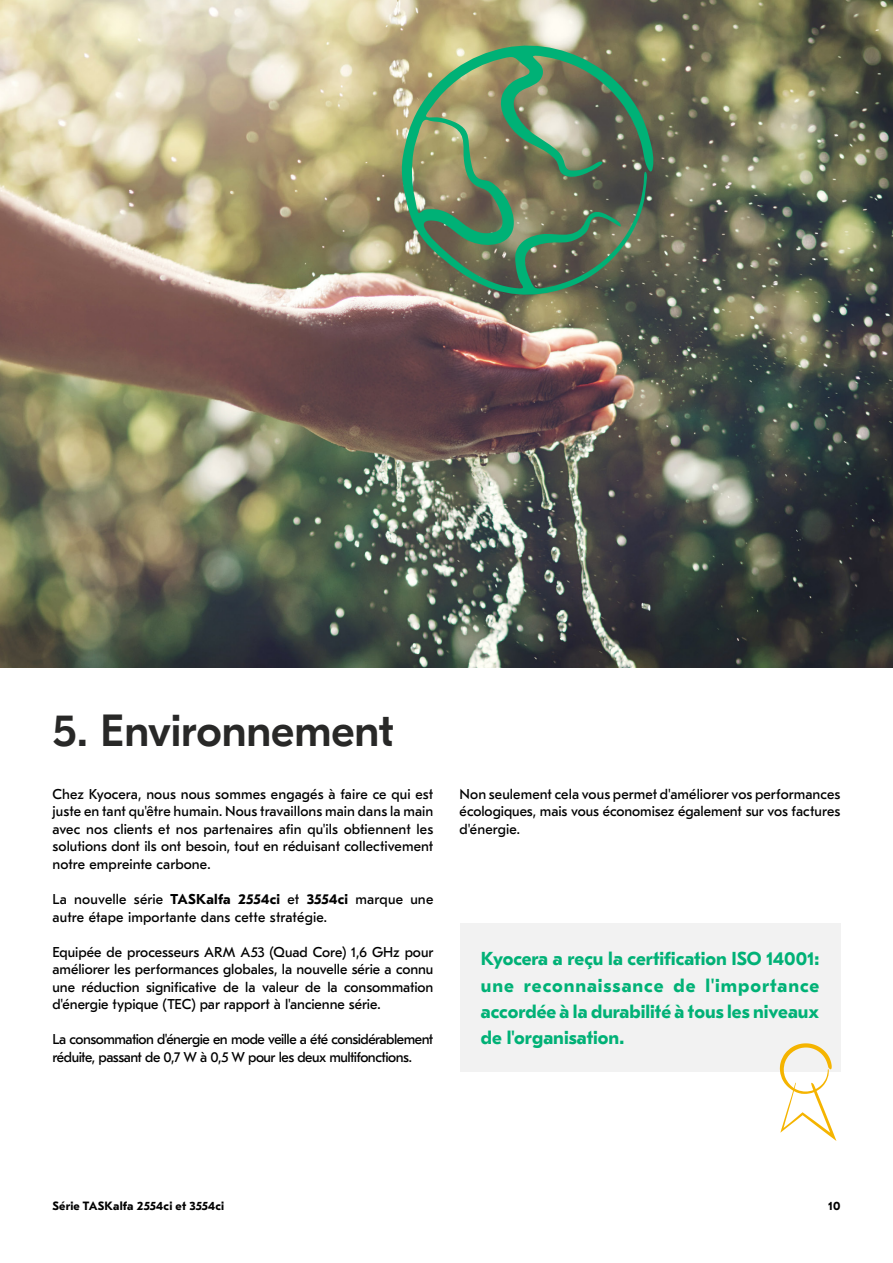
<style>
.page{position:relative;width:893px;height:1263px;background:#fff}
.page>*{position:absolute;margin:0;border:0;box-sizing:border-box;transform-origin:0 0}
.t1{font:500 45px "GT Eesti Pro Display";color:#282827}
.t2{font:700 18.75px/26.2px "GT Eesti Pro Text";color:#00b176;text-align:justify}
.t3{font:14.25px/17.5px "GT Eesti Pro Text";letter-spacing:-.005em;color:#000;text-align:justify}
.t4{font:14.25px/17.5px "GT Eesti Pro Text";letter-spacing:-.035em;color:#000}
.t5{font:700 12px "GT Eesti Pro Text";letter-spacing:.015em;color:#000}
.s1{font-weight:700}
</style>
<div class="page">
<div style="left:460px;top:923px;width:380px;height:148px;background:#f2f2f2"></div>
<img style="left:0;top:0;width:893px;height:668px">
<svg style="left:400px;top:41px;width:254px;height:258px;background:#6e8765"></svg>
<svg style="left:780px;top:1043px;width:56px;height:98px"></svg>
<h1 class="t1" style="left:53px;top:707px;width:343px">5. Environnement</h1>
<p class="t3" style="left:53px;top:785px;width:382px">Chez Kyocera, nous nous sommes engagés à faire ce qui est juste en tant qu'être humain. Nous travaillons main dans la main avec nos clients et nos partenaires afin qu'ils obtiennent les solutions dont ils ont besoin, tout en réduisant collectivement notre empreinte carbone.</p>
<p class="t3" style="left:53px;top:891px;width:382px">La nouvelle série <span class="s1">TASKalfa 2554ci</span> et <span class="s1">3554ci</span> marque une autre étape importante dans cette stratégie.</p>
<p class="t3" style="left:53px;top:943px;width:382px">Equipée de processeurs ARM A53 (Quad Core) 1,6 GHz pour améliorer les performances globales, la nouvelle série a connu une réduction significative de la valeur de la consommation d'énergie typique (TEC) par rapport à l'ancienne série.</p>
<p class="t4" style="left:53px;top:1031px;width:382px">La consommation d'énergie en mode veille a été considérablement réduite, passant de 0,7 W à 0,5 W pour les deux multifonctions.</p>
<p class="t3" style="left:460px;top:785px;width:382px">Non seulement cela vous permet d'améliorer vos performances écologiques, mais vous économisez également sur vos factures d'énergie.</p>
<h2 class="t2" style="left:481px;top:946px;width:340px">Kyocera a reçu la certification ISO 14001: une reconnaissance de l'importance accordée à la durabilité à tous les niveaux de l'organisation.</h2>
<p class="t5" style="left:53px;top:1200px;width:173px">Série TASKalfa 2554ci et 3554ci</p>
<p class="t5" style="left:828px;top:1200px;width:14px">10</p>
</div>
